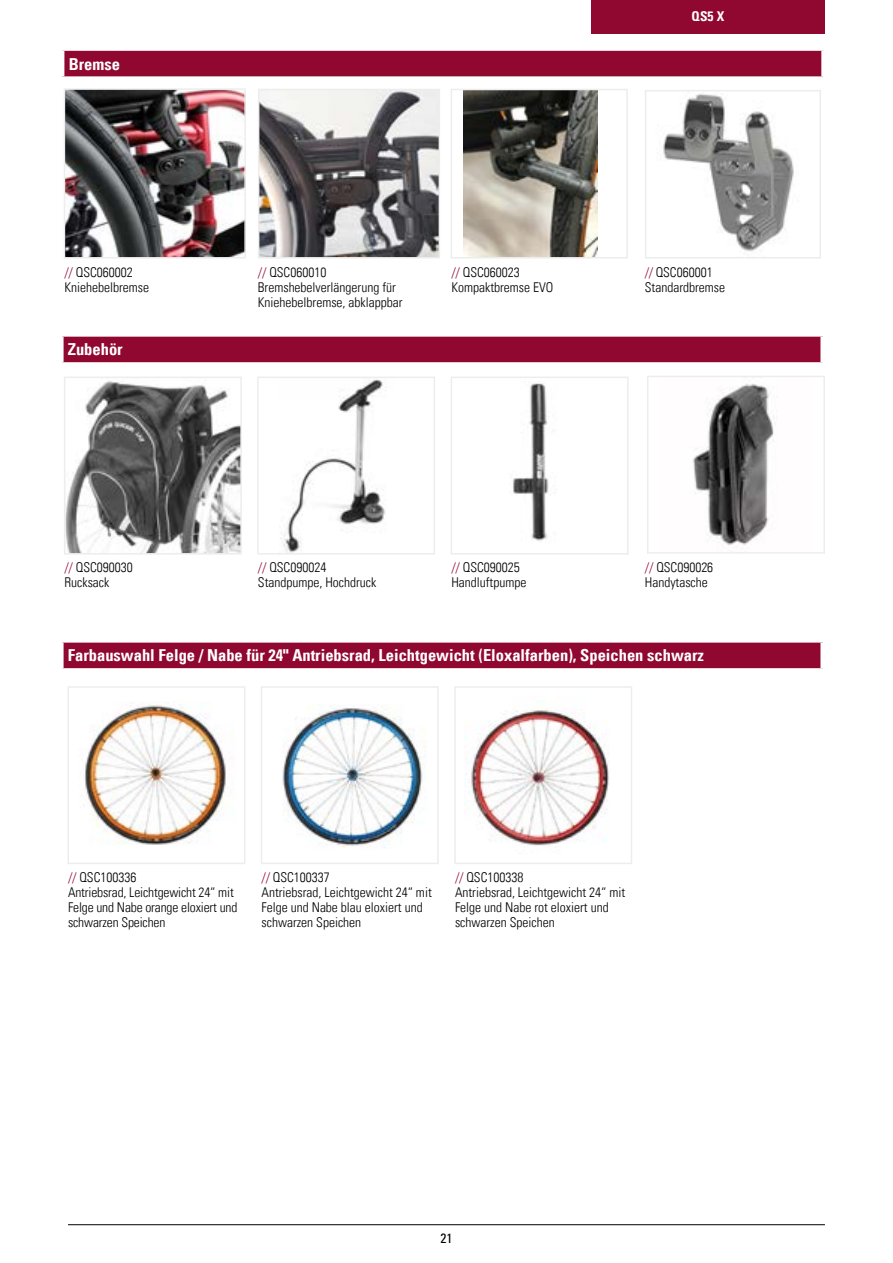
<style>
.page{position:relative;width:893px;height:1263px;background:#fff}
.page>*{position:absolute;margin:0;border:0;box-sizing:border-box;transform-origin:0 0}
.t1{font:16.5px "Univers Com 67 Bold Cond";color:#fff}
.t2{font:13.5px/15px "Univers Com 47 Light Cond";color:#000}
.t3{font:13.5px "Univers Com 67 Bold Cond";color:#fff}
.t4{font:condensed 13.5px "Univers Com 57";color:#000}
.s1{color:#900730}
</style>
<div class="page">
<div style="left:63px;top:49px;width:760px;height:29px;background:#900730"></div>
<svg style="left:62px;top:49px;width:761px;height:2px"></svg>
<hr style="left:61px;top:51px;width:3px;height:25px;background:#fff">
<svg style="left:821px;top:51px;width:2px;height:25px"></svg>
<svg style="left:62px;top:76px;width:761px;height:2px"></svg>
<img style="left:261px;top:92px;width:176px;height:164px">
<div style="left:258px;top:89px;width:182px;height:170px;border:2px solid #ededed"></div>
<img style="left:67px;top:91px;width:176px;height:165px">
<div style="left:64px;top:88px;width:182px;height:171px;border:2px solid #ededed"></div>
<img style="left:463px;top:92px;width:135px;height:164px">
<div style="left:451px;top:89px;width:177px;height:170px;border:2px solid #ededed"></div>
<img style="left:663px;top:93px;width:131px;height:159px">
<div style="left:645px;top:90px;width:176px;height:169px;border:2px solid #ededed"></div>
<div style="left:62px;top:335px;width:760px;height:29px;background:#900730"></div>
<svg style="left:62px;top:335px;width:761px;height:2px"></svg>
<svg style="left:62px;top:337px;width:2px;height:25px"></svg>
<svg style="left:820px;top:337px;width:2px;height:25px"></svg>
<svg style="left:62px;top:362px;width:761px;height:2px"></svg>
<div style="left:62px;top:641px;width:760px;height:29px;background:#900730"></div>
<svg style="left:62px;top:641px;width:761px;height:2px"></svg>
<svg style="left:62px;top:643px;width:2px;height:25px"></svg>
<svg style="left:820px;top:643px;width:2px;height:25px"></svg>
<hr style="left:60px;top:668px;width:764px;height:3px;background:#fff">
<img style="left:280px;top:380px;width:106px;height:171px">
<div style="left:257px;top:377px;width:178px;height:177px;border:2px solid #ededed"></div>
<img style="left:282px;top:704px;width:144px;height:144px">
<div style="left:261px;top:686px;width:178px;height:178px;border:2px solid #ededed"></div>
<img style="left:693px;top:384px;width:81px;height:162px">
<div style="left:647px;top:376px;width:178px;height:178px;border:2px solid #ededed"></div>
<img style="left:67px;top:381px;width:172px;height:170px">
<div style="left:64px;top:377px;width:178px;height:177px;border:2px solid #ededed"></div>
<img style="left:85px;top:704px;width:143px;height:141px">
<div style="left:67px;top:686px;width:178px;height:178px;border:2px solid #ededed"></div>
<img style="left:513px;top:383px;width:36px;height:158px">
<div style="left:451px;top:377px;width:178px;height:177px;border:2px solid #ededed"></div>
<img style="left:466px;top:710px;width:143px;height:136px">
<div style="left:454px;top:686px;width:178px;height:178px;border:2px solid #ededed"></div>
<div style="left:591px;top:0;width:234px;height:34px;background:#900730"></div>
<hr style="left:68px;top:1224px;width:757px;height:1px;background:#000">
<p class="t1" style="left:69px;top:54px;width:53px">Bremse</p>
<p class="t3" style="left:692px;top:8px;width:34px">QS5 X</p>
<p class="t2" style="left:64px;top:265px;width:86px"><span class="s1">//</span> QSC060002<br>Kniehebelbremse</p>
<p class="t2" style="left:258px;top:265px;width:146px"><span class="s1">//</span> QSC060010<br>Bremshebelverlängerung für<br>Kniehebelbremse, abklappbar</p>
<p class="t2" style="left:451px;top:265px;width:103px"><span class="s1">//</span> QSC060023<br>Kompaktbremse EVO</p>
<p class="t2" style="left:645px;top:265px;width:82px"><span class="s1">//</span> QSC060001<br>Standardbremse</p>
<p class="t1" style="left:68px;top:339px;width:56px">Zubehör</p>
<p class="t2" style="left:64px;top:560px;width:70px"><span class="s1">//</span> QSC090030<br>Rucksack</p>
<p class="t2" style="left:258px;top:560px;width:120px"><span class="s1">//</span> QSC090024<br>Standpumpe, Hochdruck</p>
<p class="t2" style="left:451px;top:560px;width:76px"><span class="s1">//</span> QSC090025<br>Handluftpumpe</p>
<p class="t2" style="left:645px;top:560px;width:70px"><span class="s1">//</span> QSC090026<br>Handytasche</p>
<p class="t1" style="left:68px;top:645px;width:638px">Farbauswahl Felge / Nabe für 24" Antriebsrad, Leichtgewicht (Eloxalfarben), Speichen schwarz</p>
<p class="t2" style="left:68px;top:869px;width:171px"><span class="s1">//</span> QSC100336<br>Antriebsrad, Leichtgewicht 24“ mit<br>Felge und Nabe orange eloxiert und schwarzen Speichen</p>
<p class="t2" style="left:262px;top:869px;width:172px"><span class="s1">//</span> QSC100337<br>Antriebsrad, Leichtgewicht 24“ mit<br>Felge und Nabe blau eloxiert und schwarzen Speichen</p>
<p class="t2" style="left:455px;top:869px;width:172px"><span class="s1">//</span> QSC100338<br>Antriebsrad, Leichtgewicht 24“ mit<br>Felge und Nabe rot eloxiert und schwarzen Speichen</p>
<p class="t4" style="left:440px;top:1229px;width:13px">21</p>
</div>
